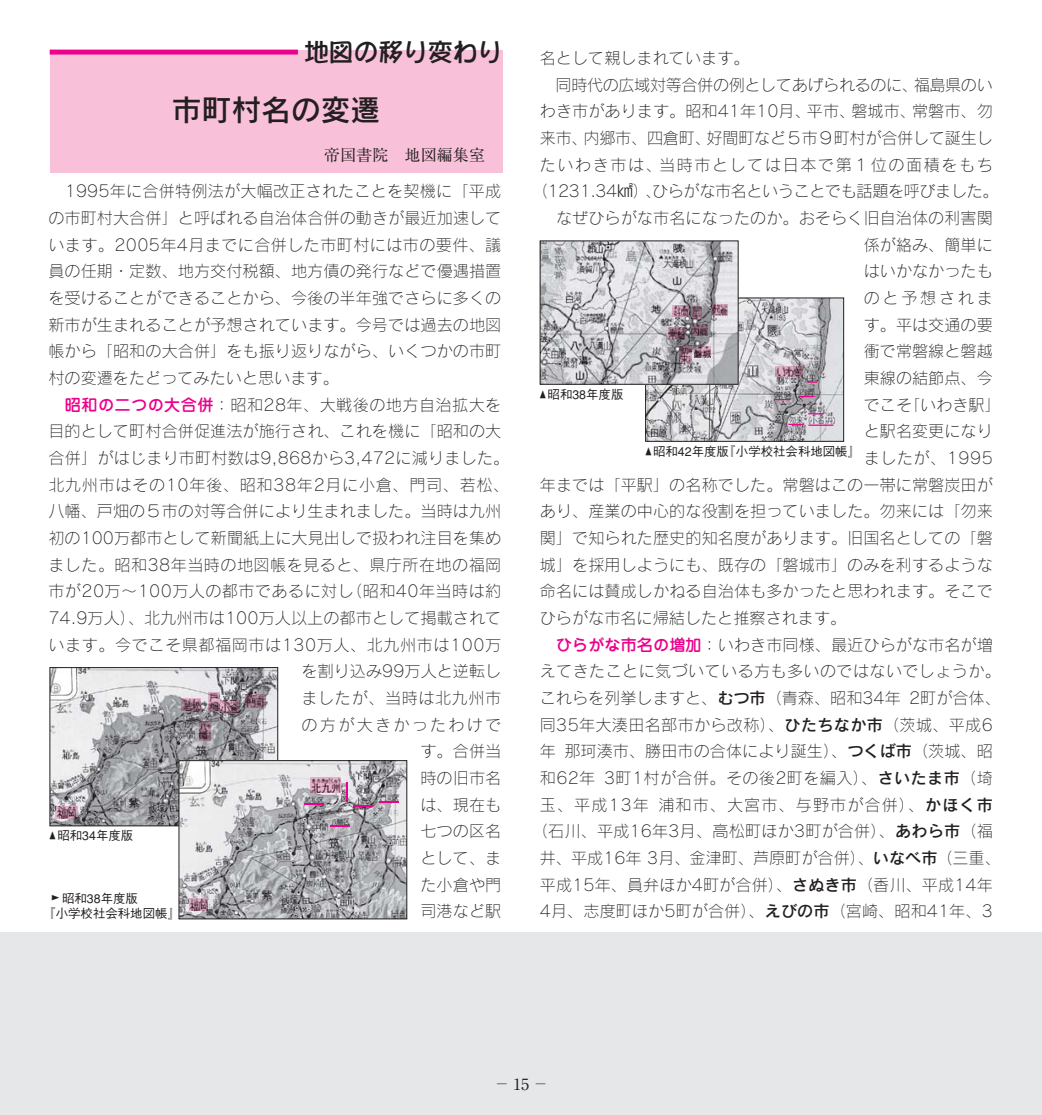
<style>
.page{position:relative;width:1042px;height:1115px;background:#fff}
.page>*{position:absolute;margin:0;border:0;box-sizing:border-box;transform-origin:0 0}
.t1{font:29.75px "Rodin CID DB";color:#231f20}
.t2{font:600 24.85px "DFPPOP1 CID";color:#231f20}
.t3{font:16.1px/26.6px "Rodin CID L";letter-spacing:.005em;color:#231f20;text-align:justify}
.t4{font:16.1px "Rodin CID L";letter-spacing:.025em;color:#231f20}
.t5{font:16.1px "Rodin CID L";letter-spacing:-.025em;color:#231f20}
.t6{font:16.1px "Rodin CID L";letter-spacing:.035em;color:#231f20}
.t7{font:16.1px "Rodin CID L";letter-spacing:.04em;color:#231f20}
.t8{font:16.1px "Rodin CID L";letter-spacing:-.015em;color:#231f20}
.t9{font:16.1px "Rodin CID L";letter-spacing:.065em;color:#231f20}
.t10{font:16.1px "Rodin CID L";letter-spacing:.095em;color:#231f20}
.t11{font:16.1px "Rodin CID L";letter-spacing:.14em;color:#231f20}
.t12{font:16.1px "Ryumin";color:#231f20}
.t13{font:16.1px "Rodin CID L";letter-spacing:.03em;color:#231f20}
.t14{font:16.1px "Rodin CID L";letter-spacing:.17em;color:#231f20}
.t15{font:16.1px "Ryumin";color:#231f20;scale:.6 1}
.t16{font:500 12.42px "Gothic BBB";color:#231f20;scale:.5 1}
.t17{font:500 12.42px/14.9px "Gothic BBB";color:#231f20}
.s1{font-family:"Jun 34";font-weight:500;color:#ec008c}
.s2{font-family:"BLS Gaiji ST Sgl"}
.s3{font-family:"Rodin CID DB"}
</style>
<div class="page">
<div style="left:0;top:933px;width:1041px;height:182px;background:#e6e7e8"></div>
<div style="left:50px;top:50px;width:452px;height:122px;background:#f8c1d9"></div>
<div style="left:50px;top:50px;width:248px;height:5px;background:#ec008c"></div>
<img style="left:52px;top:669px;width:224px;height:155px">
<img style="left:182px;top:698px;width:19px;height:12px">
<img style="left:220px;top:700px;width:20px;height:13px">
<img style="left:56px;top:806px;width:21px;height:12px">
<img style="left:245px;top:695px;width:20px;height:12px">
<img style="left:209px;top:692px;width:10px;height:19px">
<img style="left:199px;top:721px;width:11px;height:19px">
<div style="left:50px;top:667px;width:228px;height:159px;border:1px solid #231f20"></div>
<img style="left:647px;top:300px;width:194px;height:139px">
<img style="left:775px;top:366px;width:26px;height:10px">
<svg style="left:807px;top:381px;width:10px;height:2px"></svg>
<svg style="left:774px;top:399px;width:16px;height:1px"></svg>
<svg style="left:798px;top:396px;width:16px;height:1px"></svg>
<svg style="left:788px;top:424px;width:15px;height:1px"></svg>
<svg style="left:808px;top:413px;width:15px;height:1px"></svg>
<hr style="left:808px;top:424px;width:25px;height:2px;background:#ec008c">
<img style="left:181px;top:762px;width:224px;height:155px">
<img style="left:189px;top:898px;width:19px;height:12px">
<img style="left:310px;top:778px;width:30px;height:15px">
<svg style="left:304px;top:803px;width:19px;height:2px"></svg>
<svg style="left:330px;top:825px;width:19px;height:2px"></svg>
<svg style="left:379px;top:802px;width:19px;height:1px"></svg>
<svg style="left:347px;top:782px;width:26px;height:24px"></svg>
<div style="left:179px;top:760px;width:228px;height:159px;border:1px solid #231f20"></div>
<img style="left:541px;top:243px;width:195px;height:139px">
<img style="left:691px;top:324px;width:16px;height:12px">
<img style="left:672px;top:305px;width:16px;height:12px">
<img style="left:711px;top:304px;width:16px;height:12px">
<img style="left:668px;top:327px;width:16px;height:12px">
<img style="left:694px;top:346px;width:16px;height:12px">
<img style="left:679px;top:347px;width:12px;height:16px">
<svg style="left:691px;top:306px;width:10px;height:12px"></svg>
<h2 class="t2" style="left:304px;top:42px;width:200px">地図の移り変わり</h2>
<h1 class="t1" style="left:172px;top:99px;width:210px">市町村名の変遷</h1>
<p class="t12" style="left:324px;top:149px;width:163px">帝国書院　地図編集室</p>
<p class="t3" style="left:48px;top:180px;width:454px;text-indent:16px">1995年に合併特例法が大幅改正されたことを契機に「平成の市町村大合併」と呼ばれる自治体合併の動きが最近加速しています。2005年4月までに合併した市町村には市の要件、議員の任期・定数、地方交付税額、地方債の発行などで優遇措置を受けることができることから、今後の半年強でさらに多くの新市が生まれることが予想されています。今号では過去の地図帳から「昭和の大合併」をも振り返りながら、いくつかの市町村の変遷をたどってみたいと思います。</p>
<p class="t4" style="left:65px;top:398px;width:438px"><span class="s1">昭和の二つの大合併</span>：昭和28年、大戦後の地方自治拡大を</p>
<p class="t3" style="left:48px;top:420px;width:454px">目的として町村合併促進法が施行され、これを機に「昭和の大</p>
<p class="t3" style="left:48px;top:447px;width:462px">合併」がはじまり市町村数は9,868から3,472に減りました。</p>
<p class="t7" style="left:48px;top:478px;width:462px">北九州市はその10年後、昭和38年2月に小倉、門司、若松、</p>
<p class="t3" style="left:48px;top:500px;width:454px">八幡、戸畑の５市の対等合併により生まれました。当時は九州</p>
<p class="t3" style="left:48px;top:527px;width:454px">初の100万都市として新聞紙上に大見出しで扱われ注目を集め</p>
<p class="t4" style="left:48px;top:558px;width:454px">ました。昭和38年当時の地図帳を見ると、県庁所在地の福岡</p>
<p class="t4" style="left:48px;top:585px;width:454px">市が20万～100万人の都市であるに対し（昭和40年当時は約</p>
<p class="t3" style="left:48px;top:607px;width:454px">74.9万人）、北九州市は100万人以上の都市として掲載されて</p>
<p class="t6" style="left:48px;top:638px;width:454px">います。今でこそ県都福岡市は130万人、北九州市は100万</p>
<p class="t3" style="left:301px;top:660px;width:201px">を割り込み99万人と逆転し</p>
<p class="t6" style="left:301px;top:692px;width:201px">ましたが、当時は北九州市</p>
<p class="t11" style="left:301px;top:718px;width:201px">の方が大きかったわけで</p>
<p class="t3" style="left:420px;top:740px;width:82px">す。合併当</p>
<p class="t3" style="left:420px;top:767px;width:82px">時の旧市名</p>
<p class="t3" style="left:420px;top:793px;width:82px">は、現在も</p>
<p class="t3" style="left:420px;top:820px;width:82px">七つの区名</p>
<p class="t3" style="left:420px;top:847px;width:82px">として、ま</p>
<p class="t3" style="left:420px;top:873px;width:82px">た小倉や門</p>
<p class="t3" style="left:420px;top:900px;width:82px">司港など駅</p>
<p class="t16" style="left:50px;top:830px;width:169px">▲ 昭和34年度版</p>
<p class="t17" style="left:43px;top:892px;width:138px;text-indent:6px"><sup>蜷</sup>昭和38年度版<br>『小学校社会科地図帳』</p>
<p class="t3" style="left:539px;top:47px;width:211px">名として親しまれています。</p>
<p class="t5" style="left:555px;top:78px;width:438px">同時代の広域対等合併の例としてあげられるのに、福島県のい</p>
<p class="t3" style="left:539px;top:100px;width:454px">わき市があります。昭和41年10月、平市、磐城市、常磐市、勿</p>
<p class="t8" style="left:539px;top:132px;width:454px">来市、内郷市、四倉町、好間町など５市９町村が合併して誕生し</p>
<p class="t10" style="left:539px;top:158px;width:454px">たいわき市は、当時市としては日本で第１位の面積をもち</p>
<p class="t5" style="left:531px;top:185px;width:468px">（1231.34<span class="s2">裄</span>）､ひらがな市名ということでも話題を呼びました。</p>
<p class="t3" style="left:556px;top:207px;width:438px">なぜひらがな市名になったのか。おそらく旧自治体の利害関</p>
<p class="t3" style="left:863px;top:233px;width:130px">係が絡み、簡単に</p>
<p class="t3" style="left:863px;top:260px;width:130px">はいかなかったも</p>
<p class="t14" style="left:863px;top:292px;width:131px">のと予想されま</p>
<p class="t3" style="left:863px;top:313px;width:130px">す。平は交通の要</p>
<p class="t3" style="left:863px;top:340px;width:130px">衝で常磐線と磐越</p>
<p class="t3" style="left:863px;top:367px;width:130px">東線の結節点、今</p>
<p class="t3" style="left:863px;top:393px;width:139px">でこそ「いわき駅」</p>
<p class="t3" style="left:863px;top:420px;width:130px">と駅名変更になり</p>
<p class="t13" style="left:863px;top:452px;width:130px">ましたが、1995</p>
<p class="t3" style="left:539px;top:473px;width:454px">年までは「平駅」の名称でした。常磐はこの一帯に常磐炭田が</p>
<p class="t3" style="left:539px;top:500px;width:454px">あり、産業の中心的な役割を担っていました。勿来には「勿来</p>
<p class="t3" style="left:539px;top:527px;width:454px">関」で知られた歴史的知名度があります。旧国名としての「磐</p>
<p class="t3" style="left:539px;top:553px;width:454px">城」を採用しようにも、既存の「磐城市」のみを利するような</p>
<p class="t3" style="left:539px;top:580px;width:454px">命名には賛成しかねる自治体も多かったと思われます。そこで</p>
<p class="t3" style="left:539px;top:607px;width:308px">ひらがな市名に帰結したと推察されます。</p>
<p class="t3" style="left:556px;top:633px;width:438px"><span class="s1">ひらがな市名の増加</span>：いわき市同様、最近ひらがな市名が増</p>
<p class="t3" style="left:539px;top:660px;width:462px">えてきたことに気づいている方も多いのではないでしょうか。</p>
<p class="t3" style="left:539px;top:687px;width:462px">これらを列挙しますと、<span class="s3">むつ市</span>（青森、昭和34年 2町が合体、</p>
<p class="t3" style="left:539px;top:713px;width:454px">同35年大湊田名部市から改称）、<span class="s3">ひたちなか市</span>（茨城、平成6</p>
<p class="t3" style="left:539px;top:740px;width:454px">年那珂湊市、勝田市の合体により誕生）、<span class="s3">つくば市</span>（茨城、昭</p>
<p class="t3" style="left:539px;top:767px;width:454px">和62年 3町1村が合併。その後2町を編入）、<span class="s3">さいたま市</span>（埼</p>
<p class="t9" style="left:539px;top:798px;width:454px">玉、平成13年浦和市、大宮市、与野市が合併）、<span class="s3">かほく市</span></p>
<p class="t3" style="left:531px;top:820px;width:462px">（石川、平成16年3月、高松町ほか3町が合併）、<span class="s3">あわら市</span>（福</p>
<p class="t3" style="left:539px;top:847px;width:462px">井、平成16年 3月、金津町、芦原町が合併）、<span class="s3">いなべ市</span>（三重、</p>
<p class="t3" style="left:539px;top:873px;width:454px">平成15年、員弁ほか4町が合併）、<span class="s3">さぬき市</span>（香川、平成14年</p>
<p class="t3" style="left:539px;top:900px;width:454px">4月、志度町ほか5町が合併）、<span class="s3">えびの市</span>（宮崎、昭和41年、3</p>
<p class="t16" style="left:539px;top:389px;width:169px">▲ 昭和38年度版</p>
<p class="t16" style="left:645px;top:447px;width:431px">▲ 昭和42年度版『小学校社会科地図帳』</p>
<p class="t15" style="left:497px;top:1078px;width:82px">― 15―</p>
</div>
